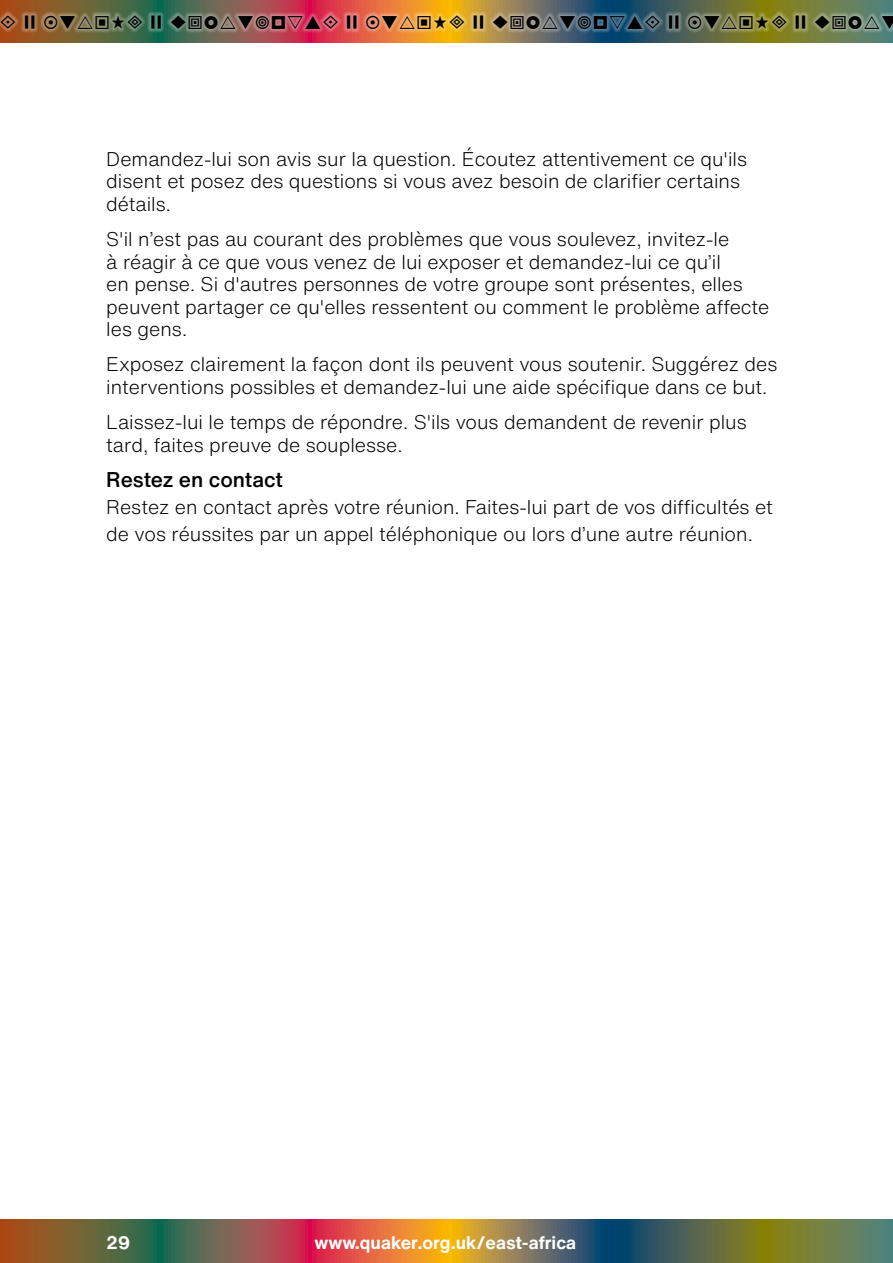
<style>
.page{position:relative;width:893px;height:1263px;background:#fff}
.page>*{position:absolute;margin:0;border:0;box-sizing:border-box;transform-origin:0 0}
.t1{font:500 21px "Helvetica Now Text";letter-spacing:-.005em;color:#000}
.t2{font:300 19.5px/22.5px "Helvetica Now Text";color:#000}
.t3{font:700 18px "Helvetica Now Text";color:#fff}
</style>
<div class="page">
<svg style="left:0;top:1219px;width:893px;height:44px;background:#816a47"></svg>
<svg style="left:0;top:0;width:893px;height:43px;background:#816a47"></svg>
<div style="left:0;top:11px;width:893px;height:22px;background:#fff;opacity:.75"></div>
<svg style="left:1px;top:16px;width:15px;height:13px"></svg>
<svg style="left:25px;top:16px;width:10px;height:13px"></svg>
<svg style="left:152px;top:16px;width:9px;height:13px"></svg>
<svg style="left:347px;top:16px;width:10px;height:13px"></svg>
<svg style="left:474px;top:16px;width:9px;height:13px"></svg>
<svg style="left:669px;top:16px;width:10px;height:13px"></svg>
<svg style="left:796px;top:16px;width:9px;height:13px"></svg>
<svg style="left:44px;top:16px;width:98px;height:13px"></svg>
<svg style="left:171px;top:16px;width:167px;height:13px;background:#b78285"></svg>
<svg style="left:366px;top:16px;width:98px;height:13px"></svg>
<svg style="left:493px;top:16px;width:167px;height:13px;background:#7c8e95"></svg>
<svg style="left:688px;top:16px;width:99px;height:13px"></svg>
<svg style="left:815px;top:16px;width:78px;height:13px"></svg>
<p class="t2" style="left:106px;top:147px;width:642px">Demandez-lui son avis sur la question. Écoutez attentivement ce qu'ils disent et posez des questions si vous avez besoin de clarifier certains détails.</p>
<p class="t2" style="left:106px;top:227px;width:664px">S'il n’est pas au courant des problèmes que vous soulevez, invitez-le<br>à réagir à ce que vous venez de lui exposer et demandez-lui ce qu’il<br>en pense. Si d'autres personnes de votre groupe sont présentes, elles peuvent partager ce qu'elles ressentent ou comment le problème affecte les gens.</p>
<p class="t2" style="left:106px;top:353px;width:673px">Exposez clairement la façon dont ils peuvent vous soutenir. Suggérez des interventions possibles et demandez-lui une aide spécifique dans ce but.</p>
<p class="t2" style="left:106px;top:410px;width:642px">Laissez-lui le temps de répondre. S'ils vous demandent de revenir plus tard, faites preuve de souplesse.</p>
<p class="t1" style="left:106px;top:464px;width:178px">Restez en contact</p>
<p class="t2" style="left:106px;top:493px;width:668px;line-height:27px">Restez en contact après votre réunion. Faites-lui part de vos difficultés et de vos réussites par un appel téléphonique ou lors d’une autre réunion.</p>
<p class="t3" style="left:106px;top:1229px;width:25px">29</p>
<p class="t3" style="left:314px;top:1229px;width:263px">www.quaker.org.uk/east-africa</p>
</div>
